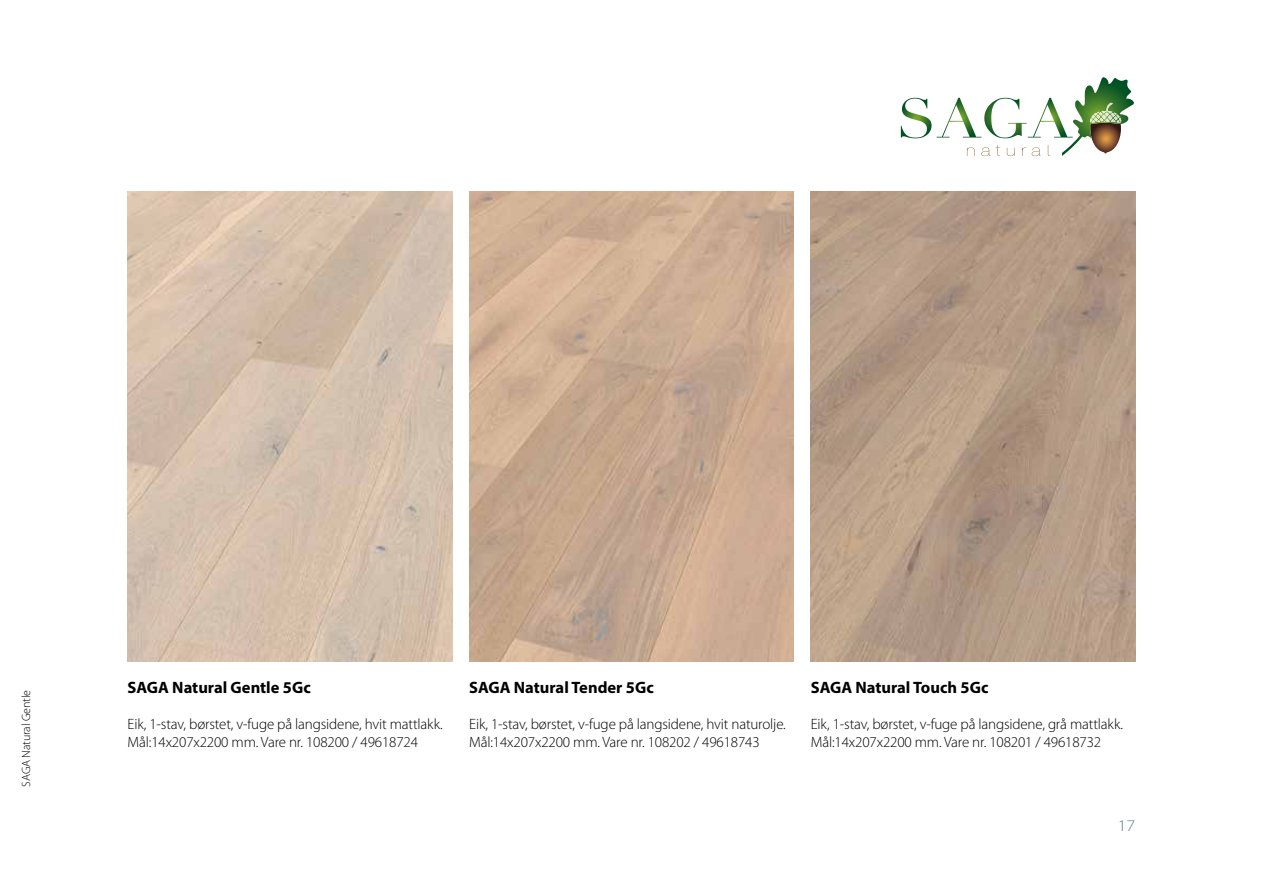
<style>
.page{position:relative;width:1263px;height:893px;background:#fff}
.page>*{position:absolute;margin:0;border:0;box-sizing:border-box;transform-origin:0 0}
.t1{font:700 16.5px "Myriad Pro";color:#000}
.t2{font:300 16.2px "Myriad Pro";color:#647b86;scale:1.11 1}
.t3{font:300 15px/18px "Myriad Pro";letter-spacing:-.01em;color:#000}
.t4{font:300 12px "Myriad Pro";letter-spacing:-.01em;color:#000}
</style>
<div class="page">
<svg style="left:901px;top:77px;width:233px;height:79px"></svg>
<img style="left:811px;top:192px;width:324px;height:470px">
<img style="left:128px;top:192px;width:324px;height:470px">
<img style="left:469px;top:192px;width:325px;height:470px">
<p class="t4" style="left:20px;top:787px;width:98px;rotate:-90deg">SAGA Natural Gentle</p>
<p class="t1" style="left:128px;top:677px;width:185px">SAGA Natural Gentle 5Gc</p>
<p class="t3" style="left:128px;top:716px;width:317px">Eik, 1-stav, børstet, v-fuge på langsidene, hvit mattlakk.<br>Mål:14x207x2200 mm. Vare nr. 108200 / 49618724</p>
<p class="t1" style="left:469px;top:677px;width:186px">SAGA Natural Tender 5Gc</p>
<p class="t3" style="left:469px;top:716px;width:318px">Eik, 1-stav, børstet, v-fuge på langsidene, hvit naturolje.<br>Mål:14x207x2200 mm. Vare nr. 108202 / 49618743</p>
<p class="t1" style="left:811px;top:677px;width:179px">SAGA Natural Touch 5Gc</p>
<p class="t3" style="left:811px;top:716px;width:314px">Eik, 1-stav, børstet, v-fuge på langsidene, grå mattlakk.<br>Mål:14x207x2200 mm. Vare nr. 108201 / 49618732</p>
<p class="t2" style="left:1118px;top:817px;width:17px">17</p>
</div>
